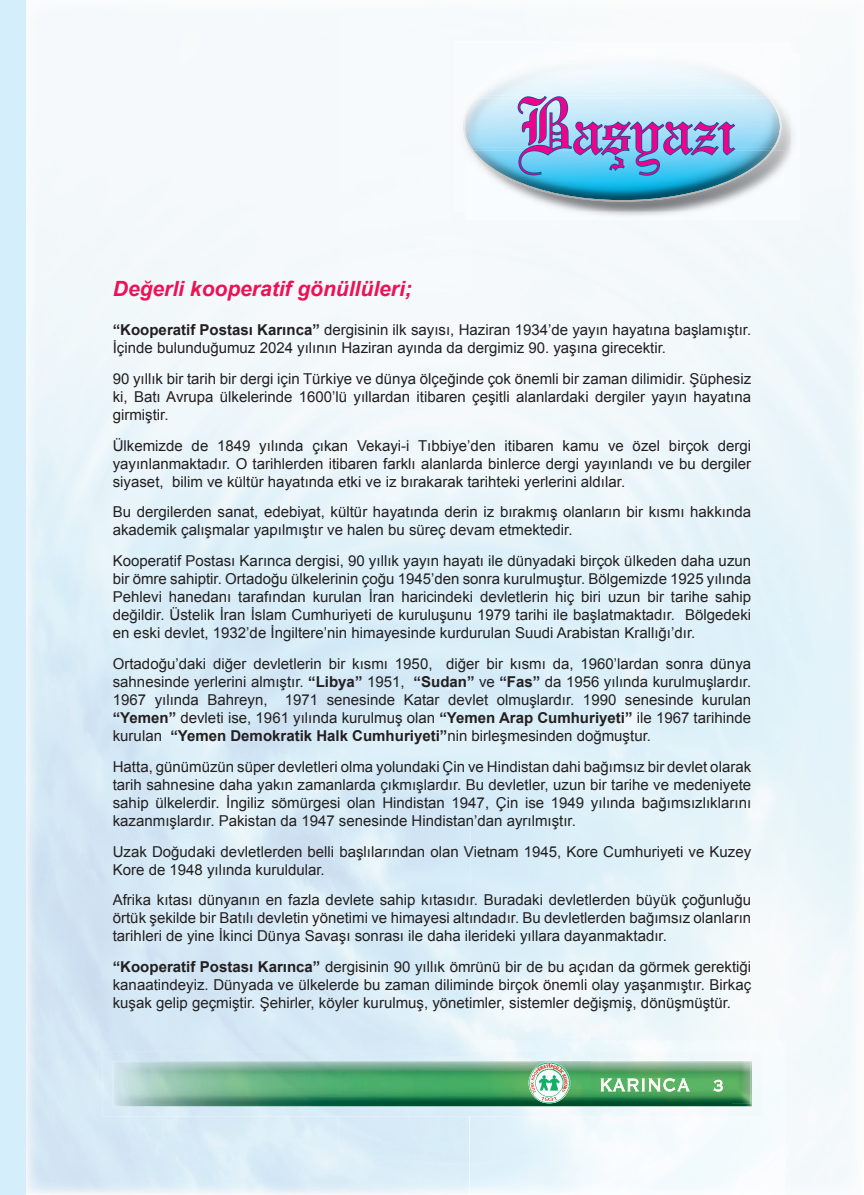
<style>
.page{position:relative;width:864px;height:1195px;background:#fff}
.page>*{position:absolute;margin:0;border:0;box-sizing:border-box;transform-origin:0 0}
.t1{font:81px "Wedding Text BT";color:#ed028c;scale:.83 1}
.t2{font:italic 700 21px "Arial";color:#ed1156}
.t3{font:15px/18px "Arial";color:#231f20;text-align:justify}
.s1{font-weight:700}
</style>
<div class="page">
<img style="left:112px;top:1061px;width:639px;height:45px">
<img style="left:600px;top:1078px;width:89px;height:13px">
<img style="left:689px;top:1080px;width:33px;height:11px">
<img style="left:528px;top:1066px;width:1px;height:37px">
<svg style="left:529px;top:1063px;width:40px;height:40px"></svg>
<img style="left:535px;top:1089px;width:26px;height:8px">
<img style="left:530px;top:1069px;width:7px;height:22px">
<img style="left:541px;top:1097px;width:15px;height:4px">
<div style="left:448px;top:36px;width:357px;height:190px;background:#f6f9fb"></div>
<img style="left:790px;top:54px;width:9px;height:44px">
<img style="left:465px;top:98px;width:334px;height:122px">
<img style="left:454px;top:41px;width:336px;height:170px">
<img style="left:465px;top:54px;width:9px;height:44px">
<img style="left:595px;top:54px;width:53px;height:41px">
<img style="left:471px;top:148px;width:301px;height:54px">
<img style="left:736px;top:97px;width:29px;height:1px">
<img style="left:473px;top:98px;width:294px;height:50px">
<img style="left:580px;top:51px;width:83px;height:3px">
<img style="left:736px;top:54px;width:31px;height:43px">
<img style="left:768px;top:98px;width:13px;height:53px">
<img style="left:474px;top:54px;width:42px;height:44px">
<img style="left:587px;top:52px;width:69px;height:2px">
<svg style="left:595px;top:53px;width:52px;height:1px"></svg>
<img style="left:648px;top:54px;width:118px;height:41px">
<svg style="left:656px;top:54px;width:10px;height:2px"></svg>
<img style="left:478px;top:54px;width:117px;height:41px">
<svg style="left:579px;top:54px;width:9px;height:2px"></svg>
<img style="left:472px;top:151px;width:299px;height:50px">
<img style="left:473px;top:151px;width:149px;height:50px">
<img style="left:511px;top:179px;width:111px;height:21px">
<img style="left:463px;top:115px;width:1px;height:23px">
<img style="left:767px;top:98px;width:13px;height:50px">
<img style="left:768px;top:98px;width:12px;height:27px">
<svg style="left:475px;top:95px;width:4px;height:3px"></svg>
<img style="left:465px;top:98px;width:11px;height:20px">
<svg style="left:464px;top:104px;width:9px;height:47px"></svg>
<svg style="left:516px;top:95px;width:220px;height:82px;background:#7fc4e6"></svg>
<div style="left:0;top:0;width:26px;height:1195px;background:#d4effb"></div>
<img style="left:537px;top:1035px;width:53px;height:54px">
<h1 class="t1" style="left:518px;top:79px;width:263px">Başyazı</h1>
<h2 class="t2" style="left:113px;top:275px;width:300px">Değerli kooperatif gönüllüleri;</h2>
<p class="t3" style="left:113px;top:321px;width:639px"><span class="s1">“Kooperatif Postası Karınca”</span> dergisinin ilk sayısı, Haziran 1934’de yayın hayatına başlamıştır.<br>İçinde bulunduğumuz 2024 yılının Haziran ayında da dergimiz 90. yaşına girecektir.</p>
<p class="t3" style="left:113px;top:370px;width:639px">90 yıllık bir tarih bir dergi için Türkiye ve dünya ölçeğinde çok önemli bir zaman dilimidir. Şüphesiz ki, Batı Avrupa ülkelerinde 1600’lü yıllardan itibaren çeşitli alanlardaki dergiler yayın hayatına girmiştir.</p>
<p class="t3" style="left:113px;top:437px;width:639px">Ülkemizde de 1849 yılında çıkan Vekayi-i Tıbbiye’den itibaren kamu ve özel birçok dergi yayınlanmaktadır. O tarihlerden itibaren farklı alanlarda binlerce dergi yayınlandı ve bu dergiler siyaset, bilim ve kültür hayatında etki ve iz bırakarak tarihteki yerlerini aldılar.</p>
<p class="t3" style="left:113px;top:503px;width:639px">Bu dergilerden sanat, edebiyat, kültür hayatında derin iz bırakmış olanların bir kısmı hakkında akademik çalışmalar yapılmıştır ve halen bu süreç devam etmektedir.</p>
<p class="t3" style="left:113px;top:552px;width:639px">Kooperatif Postası Karınca dergisi, 90 yıllık yayın hayatı ile dünyadaki birçok ülkeden daha uzun bir ömre sahiptir. Ortadoğu ülkelerinin çoğu 1945’den sonra kurulmuştur. Bölgemizde 1925 yılında Pehlevi hanedanı tarafından kurulan İran haricindeki devletlerin hiç biri uzun bir tarihe sahip değildir. Üstelik İran İslam Cumhuriyeti de kuruluşunu 1979 tarihi ile başlatmaktadır. Bölgedeki en eski devlet, 1932’de İngiltere’nin himayesinde kurdurulan Suudi Arabistan Krallığı’dır.</p>
<p class="t3" style="left:113px;top:655px;width:639px">Ortadoğu’daki diğer devletlerin bir kısmı 1950, diğer bir kısmı da, 1960’lardan sonra dünya sahnesinde yerlerini almıştır. <span class="s1">“Libya”</span> 1951, <span class="s1">“Sudan”</span> ve <span class="s1">“Fas”</span> da 1956 yılında kurulmuşlardır.<br>1967 yılında Bahreyn, 1971 senesinde Katar devlet olmuşlardır. 1990 senesinde kurulan <span class="s1">“Yemen”</span> devleti ise, 1961 yılında kurulmuş olan <span class="s1">“Yemen Arap Cumhuriyeti”</span> ile 1967 tarihinde kurulan <span class="s1">“Yemen Demokratik Halk Cumhuriyeti”</span>nin birleşmesinden doğmuştur.</p>
<p class="t3" style="left:113px;top:758px;width:639px">Hatta, günümüzün süper devletleri olma yolundaki Çin ve Hindistan dahi bağımsız bir devlet olarak tarih sahnesine daha yakın zamanlarda çıkmışlardır. Bu devletler, uzun bir tarihe ve medeniyete sahip ülkelerdir. İngiliz sömürgesi olan Hindistan 1947, Çin ise 1949 yılında bağımsızlıklarını kazanmışlardır. Pakistan da 1947 senesinde Hindistan’dan ayrılmıştır.</p>
<p class="t3" style="left:113px;top:842px;width:639px">Uzak Doğudaki devletlerden belli başlılarından olan Vietnam 1945, Kore Cumhuriyeti ve Kuzey<br>Kore de 1948 yılında kuruldular.</p>
<p class="t3" style="left:113px;top:891px;width:639px">Afrika kıtası dünyanın en fazla devlete sahip kıtasıdır. Buradaki devletlerden büyük çoğunluğu örtük şekilde bir Batılı devletin yönetimi ve himayesi altındadır. Bu devletlerden bağımsız olanların tarihleri de yine İkinci Dünya Savaşı sonrası ile daha ilerideki yıllara dayanmaktadır.</p>
<p class="t3" style="left:113px;top:958px;width:639px"><span class="s1">“Kooperatif Postası Karınca”</span> dergisinin 90 yıllık ömrünü bir de bu açıdan da görmek gerektiği kanaatindeyiz. Dünyada ve ülkelerde bu zaman diliminde birçok önemli olay yaşanmıştır. Birkaç kuşak gelip geçmiştir. Şehirler, köyler kurulmuş, yönetimler, sistemler değişmiş, dönüşmüştür.</p>
</div>
